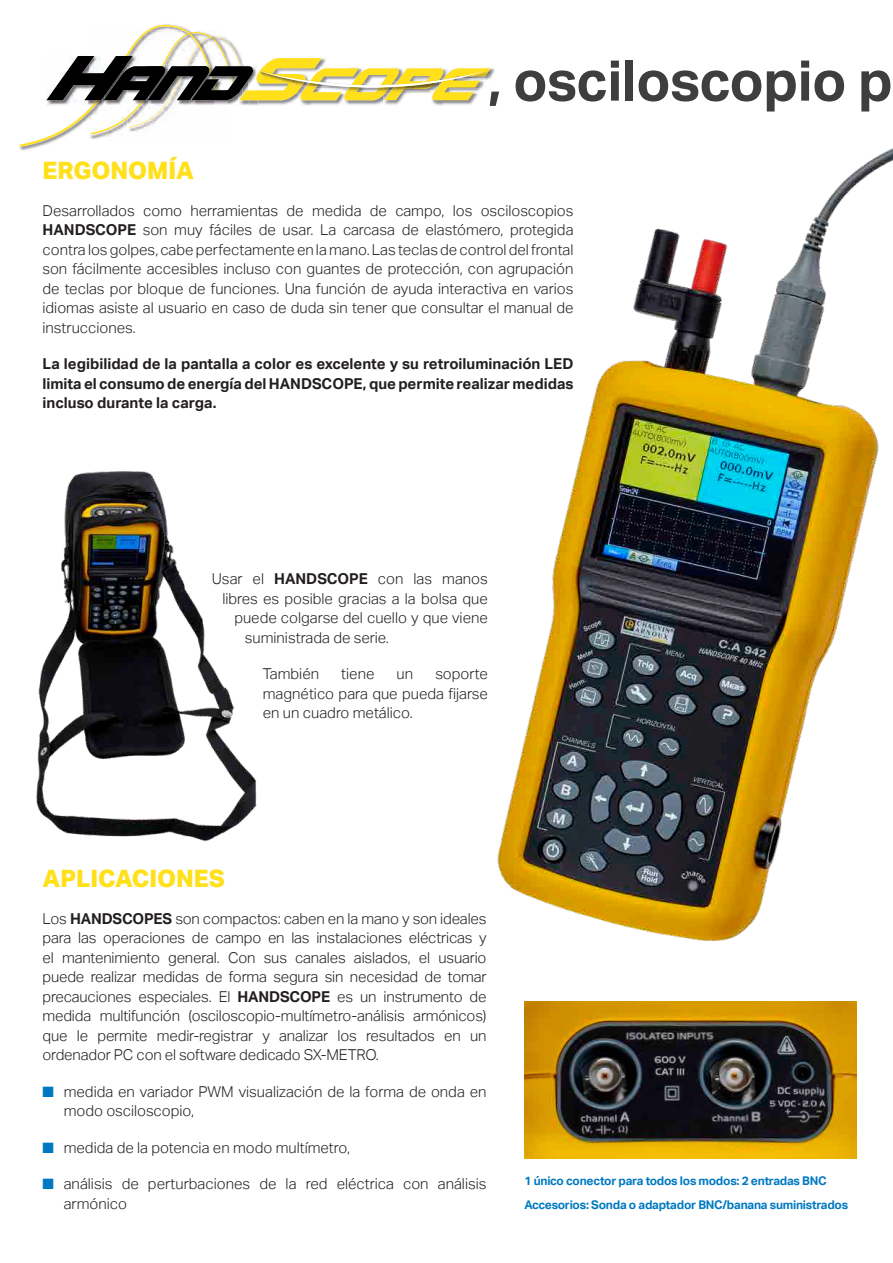
<style>
.page{position:relative;width:893px;height:1263px;background:#fff}
.page>*{position:absolute;margin:0;border:0;box-sizing:border-box;transform-origin:0 0}
.t1{font:700 56.1px "Aktiv Grotesk";letter-spacing:-.01em;color:#3e3e3f}
.t2{font:800 24px "Aktiv Grotesk";color:#ffe01b}
.t3{font:300 15px/19.5px "Aktiv Grotesk";color:#231f20;text-align:justify}
.t4{font:700 15px/19.5px "Aktiv Grotesk";color:#231f20;text-align:justify}
.t5{font:700 12px/23.5px "Aktiv Grotesk";letter-spacing:-.02em;color:#0079c2}
.s1{font-weight:700}
.s2{color:#0079c2}
</style>
<div class="page">
<svg style="left:20px;top:25px;width:473px;height:122px"></svg>
<img style="left:458px;top:128px;width:435px;height:813px">
<img style="left:36px;top:471px;width:221px;height:371px">
<img style="left:524px;top:1001px;width:332px;height:157px">
<h1 class="t1" style="left:488px;top:48px;width:406px">, osciloscopio p</h1>
<h2 class="t2" style="left:43px;top:157px;width:153px">ERGONOMÍA</h2>
<p class="t3" style="left:43px;top:201px;width:533px">Desarrollados como herramientas de medida de campo, los osciloscopios <span class="s1">HANDSCOPE</span> son muy fáciles de usar. La carcasa de elastómero, protegida contra los golpes, cabe perfectamente en la mano. Las teclas de control del frontal son fácilmente accesibles incluso con guantes de protección, con agrupación de teclas por bloque de funciones. Una función de ayuda interactiva en varios idiomas asiste al usuario en caso de duda sin tener que consultar el manual de instrucciones.</p>
<p class="t4" style="left:43px;top:354px;width:532px">La legibilidad de la pantalla a color es excelente y su retroiluminación LED limita el consumo de energía del HANDSCOPE, que permite realizar medidas incluso durante la carga.</p>
<p class="t3" style="left:212px;top:569px;width:277px">Usar el <span class="s1">HANDSCOPE</span> con las manos</p>
<p class="t3" style="left:222px;top:589px;width:267px">libres es posible gracias a la bolsa que</p>
<p class="t3" style="left:234px;top:608px;width:255px">puede colgarse del cuello y que viene</p>
<p class="t3" style="left:245px;top:628px;width:145px">suministrada de serie.</p>
<p class="t3" style="left:263px;top:664px;width:58px">También</p>
<p class="t3" style="left:341px;top:664px;width:35px">tiene</p>
<p class="t3" style="left:397px;top:664px;width:18px">un</p>
<p class="t3" style="left:263px;top:664px;width:227px;text-indent:173px">soporte magnético para que pueda fijarse en un cuadro metálico.</p>
<h2 class="t2" style="left:43px;top:865px;width:184px">APLICACIONES</h2>
<p class="t3" style="left:43px;top:909px;width:446px">Los <span class="s1">HANDSCOPES</span> son compactos: caben en la mano y son ideales para las operaciones de campo en las instalaciones eléctricas y el mantenimiento general. Con sus canales aislados, el usuario puede realizar medidas de forma segura sin necesidad de tomar precauciones especiales. El <span class="s1">HANDSCOPE</span> es un instrumento de medida multifunción (osciloscopio-multímetro-análisis armónicos) que le permite medir-registrar y analizar los resultados en un ordenador PC con el software dedicado SX-METRO.</p>
<p class="t3" style="left:64px;top:1082px;width:424px;text-indent:-21px"><span class="s2">■</span> medida en variador PWM visualización de la forma de onda en modo osciloscopio,</p>
<p class="t3" style="left:43px;top:1138px;width:309px"><span class="s2">■</span> medida de la potencia en modo multímetro,</p>
<p class="t3" style="left:64px;top:1174px;width:424px;text-indent:-21px"><span class="s2">■</span> análisis de perturbaciones de la red eléctrica con análisis armónico</p>
<p class="t5" style="left:524px;top:1169px;width:325px">1 único conector para todos los modos: 2 entradas BNC<br>Accesorios: Sonda o adaptador BNC/banana suministrados</p>
</div>
